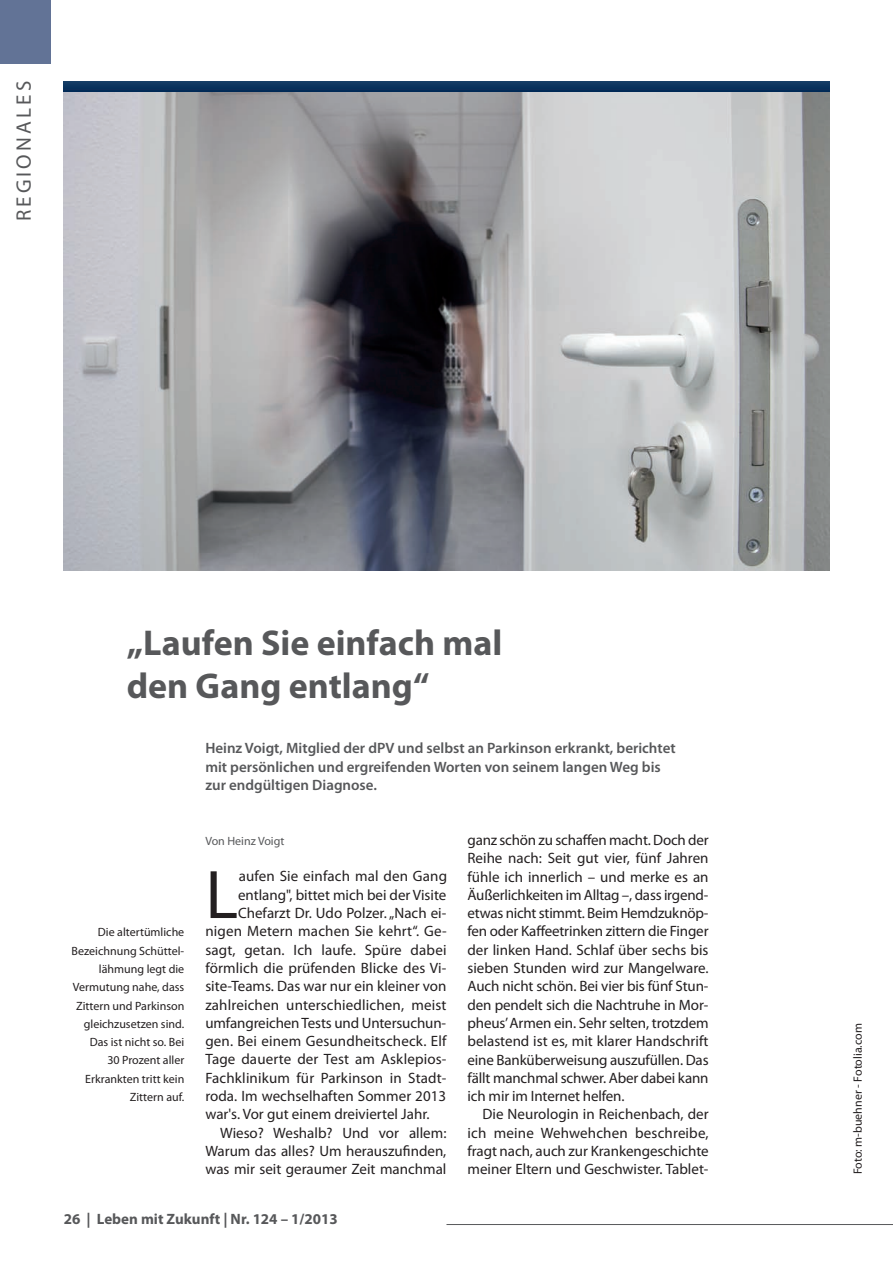
<style>
.page{position:relative;width:893px;height:1263px;background:#fff}
.page>*{position:absolute;margin:0;border:0;box-sizing:border-box;transform-origin:0 0}
.t1{font:69.3px "Myriad Pro";color:#231f20}
.t2{font:700 36px/43.2px "Myriad Pro";color:#57585a}
.t3{font:21px "Myriad Pro";letter-spacing:.15em;color:#57585a}
.t4{font:15px/18.3px "Myriad Pro";color:#231f20;text-align:justify}
.t5{font:600 15px/18.3px "Myriad Pro";color:#57585a}
.t6{font:700 15px "Myriad Pro";color:#57585a}
.t7{font:12px/18.3px "Myriad Pro";color:#231f20;text-align:right}
.t8{font:12px "Myriad Pro";color:#57585a}
</style>
<div class="page">
<div style="left:0;top:0;width:51px;height:64px;background:#627396"></div>
<hr style="left:446px;top:1224px;width:447px;height:1px;background:#57585a">
<img style="left:64px;top:92px;width:765px;height:478px">
<div style="left:64px;top:81px;width:765px;height:11px;background:#0c335e"></div>
<h3 class="t3" style="left:16px;top:221px;width:142px;rotate:-90deg">REGIONALES</h3>
<h2 class="t2" style="left:127px;top:624px;width:377px">„Laufen Sie einfach mal den Gang entlang“</h2>
<p class="t5" style="left:205px;top:740px;width:472px">Heinz Voigt, Mitglied der dPV und selbst an Parkinson erkrankt, berichtet mit persönlichen und ergreifenden Worten von seinem langen Weg bis zur endgültigen Diagnose.</p>
<p class="t7" style="left:72px;top:924px;width:114px">Die altertümliche<br>Bezeichnung Schüttel&shy;lähmung legt die<br>Vermutung nahe, dass<br>Zittern und Parkinson gleichzusetzen sind.<br>Das ist nicht so. Bei<br>30 Prozent aller<br>Erkrankten tritt kein<br>Zittern auf.</p>
<p class="t8" style="left:205px;top:836px;width:81px">Von Heinz Voigt</p>
<h1 class="t1" style="left:205px;top:869px;width:34px">L</h1>
<p class="t4" style="left:239px;top:868px;width:210px">aufen Sie einfach mal den Gang</p>
<p class="t4" style="left:238px;top:887px;width:210px">entlang", bittet mich bei der Visite</p>
<p class="t4" style="left:238px;top:905px;width:210px">Chefarzt Dr. Udo Polzer. „Nach ei-</p>
<p class="t4" style="left:205px;top:923px;width:243px">nigen Metern machen Sie kehrt“. Ge-</p>
<p class="t4" style="left:205px;top:942px;width:243px">sagt, getan. Ich laufe. Spüre dabei</p>
<p class="t4" style="left:205px;top:960px;width:243px">förmlich die prüfenden Blicke des Vi-</p>
<p class="t4" style="left:205px;top:978px;width:243px">site-Teams. Das war nur ein kleiner von</p>
<p class="t4" style="left:205px;top:996px;width:243px">zahlreichen unterschiedlichen, meist</p>
<p class="t4" style="left:205px;top:1015px;width:242px">umfangreichen Tests und Untersuchun-</p>
<p class="t4" style="left:205px;top:1033px;width:243px">gen. Bei einem Gesundheitscheck. Elf</p>
<p class="t4" style="left:205px;top:1051px;width:243px">Tage dauerte der Test am Asklepios-</p>
<p class="t4" style="left:205px;top:1070px;width:243px">Fachklinikum für Parkinson in Stadt-</p>
<p class="t4" style="left:205px;top:1088px;width:242px">roda. Im wechselhaften Sommer 2013</p>
<p class="t4" style="left:205px;top:1106px;width:226px">war's. Vor gut einem dreiviertel Jahr.</p>
<p class="t4" style="left:220px;top:1125px;width:228px">Wieso? Weshalb? Und vor allem:</p>
<p class="t4" style="left:205px;top:1143px;width:243px">Warum das alles? Um herauszufinden,</p>
<p class="t4" style="left:205px;top:1161px;width:243px">was mir seit geraumer Zeit manchmal</p>
<p class="t6" style="left:64px;top:1213px;width:275px">26 | Leben mit Zukunft | Nr. 124 – 1/2013</p>
<p class="t4" style="left:467px;top:832px;width:243px">ganz schön zu schaffen macht. Doch der Reihe nach: Seit gut vier, fünf Jahren fühle ich innerlich – und merke es an Äußerlichkeiten im Alltag –, dass irgend&shy;etwas nicht stimmt. Beim Hemdzuknöp&shy;fen oder Kaffeetrinken zittern die Finger der linken Hand. Schlaf über sechs bis sieben Stunden wird zur Mangelware.<br>Auch nicht schön. Bei vier bis fünf Stun&shy;den pendelt sich die Nachtruhe in Mor&shy;pheus’ Armen ein. Sehr selten, trotzdem belastend ist es, mit klarer Handschrift eine Banküberweisung auszufüllen. Das fällt manchmal schwer. Aber dabei kann ich mir im Internet helfen.</p>
<p class="t4" style="left:467px;top:1106px;width:243px;text-indent:15px">Die Neurologin in Reichenbach, der ich meine Wehwehchen beschreibe, fragt nach, auch zur Krankengeschichte meiner Eltern und Geschwister. Tablet-</p>
<p class="t7" style="left:850px;top:1174px;width:153px;rotate:-90deg">Foto: m-buehner - Fotolia.com</p>
</div>
